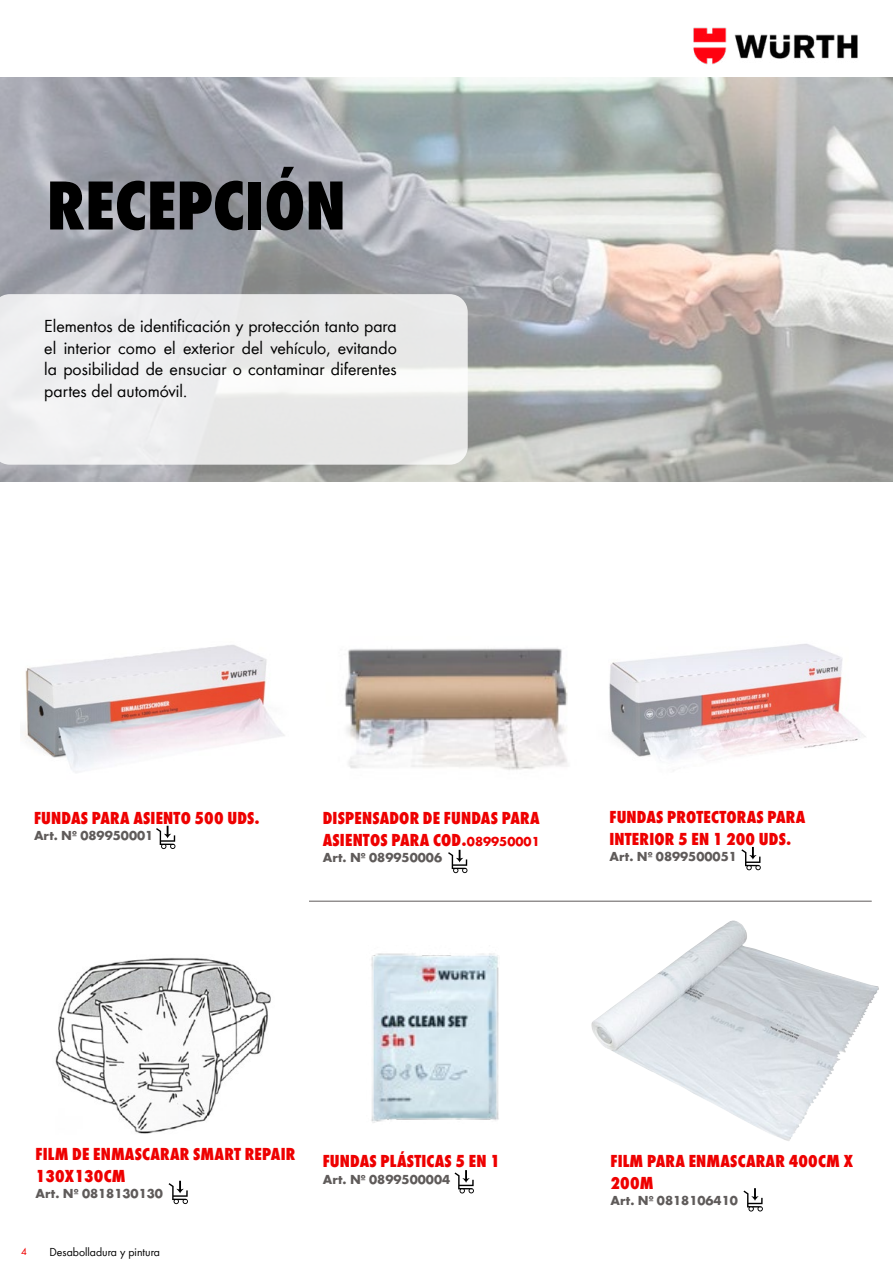
<style>
.page{position:relative;width:893px;height:1263px;background:#fff}
.page>*{position:absolute;margin:0;border:0;box-sizing:border-box;transform-origin:0 0}
.t1{font:800 condensed 72px "Wuerth";color:#000}
.t2{font:800 condensed 18px/21.6px "Wuerth";letter-spacing:.01em;color:#e00}
.t3{font:18px/21.6px "Wuerth";color:#000;text-align:justify}
.t4{font:700 13.5px "Wuerth";color:#5f5b5a}
.t5{font:12px "Wuerth";color:#000}
.t6{font:10.5px "Wuerth";color:#e00}
.s1{font-weight:700;font-stretch:normal;font-size:13.5px}
</style>
<div class="page">
<img style="left:693px;top:27px;width:165px;height:38px">
<img style="left:371px;top:953px;width:128px;height:170px">
<img style="left:55px;top:958px;width:216px;height:176px">
<img style="left:0;top:77px;width:893px;height:404px">
<svg style="left:169px;top:1181px;width:19px;height:23px"></svg>
<svg style="left:156px;top:826px;width:19px;height:23px"></svg>
<svg style="left:741px;top:847px;width:20px;height:23px"></svg>
<svg style="left:454px;top:1170px;width:20px;height:23px"></svg>
<img style="left:591px;top:922px;width:271px;height:219px">
<img style="left:344px;top:648px;width:224px;height:122px">
<svg style="left:448px;top:850px;width:19px;height:23px"></svg>
<svg style="left:743px;top:1188px;width:20px;height:23px"></svg>
<svg style="left:0;top:294px;width:468px;height:171px;fill:#ebeced"></svg>
<hr style="left:309px;top:901px;width:563px;height:1px;background:#5f5b5a">
<img style="left:22px;top:645px;width:263px;height:128px">
<img style="left:609px;top:644px;width:257px;height:117px">
<h1 class="t1" style="left:47px;top:155px;width:301px">RECEPCIÓN</h1>
<p class="t3" style="left:44px;top:315px;width:354px">Elementos de identificación y protección tanto para el interior como el exterior del vehículo, evitando la posibilidad de ensuciar o contaminar diferentes partes del automóvil.</p>
<p class="t2" style="left:34px;top:806px;width:227px">FUNDAS PARA ASIENTO 500 UDS.</p>
<p class="t4" style="left:34px;top:826px;width:121px">Art. Nº 089950001</p>
<p class="t2" style="left:323px;top:806px;width:219px">DISPENSADOR DE FUNDAS PARA<br>ASIENTOS PARA COD.<span class="s1">089950001</span></p>
<p class="t4" style="left:323px;top:847px;width:121px">Art. Nº 089950006</p>
<p class="t2" style="left:609px;top:805px;width:197px">FUNDAS PROTECTORAS PARA<br>INTERIOR 5 EN 1 200 UDS.</p>
<p class="t4" style="left:609px;top:846px;width:129px">Art. Nº 0899500051</p>
<p class="t2" style="left:36px;top:1142px;width:261px">FILM DE ENMASCARAR SMART REPAIR<br>130X130CM</p>
<p class="t4" style="left:36px;top:1183px;width:129px">Art. Nº 0818130130</p>
<p class="t6" style="left:21px;top:1244px;width:7px">4</p>
<p class="t5" style="left:49px;top:1244px;width:112px">Desabolladura y pintura</p>
<p class="t2" style="left:323px;top:1149px;width:179px">FUNDAS PLÁSTICAS 5 EN 1</p>
<p class="t4" style="left:323px;top:1169px;width:129px">Art. Nº 0899500004</p>
<p class="t2" style="left:610px;top:1149px;width:244px">FILM PARA ENMASCARAR 400CM X<br>200M</p>
<p class="t4" style="left:610px;top:1191px;width:129px">Art. Nº 0818106410</p>
</div>
